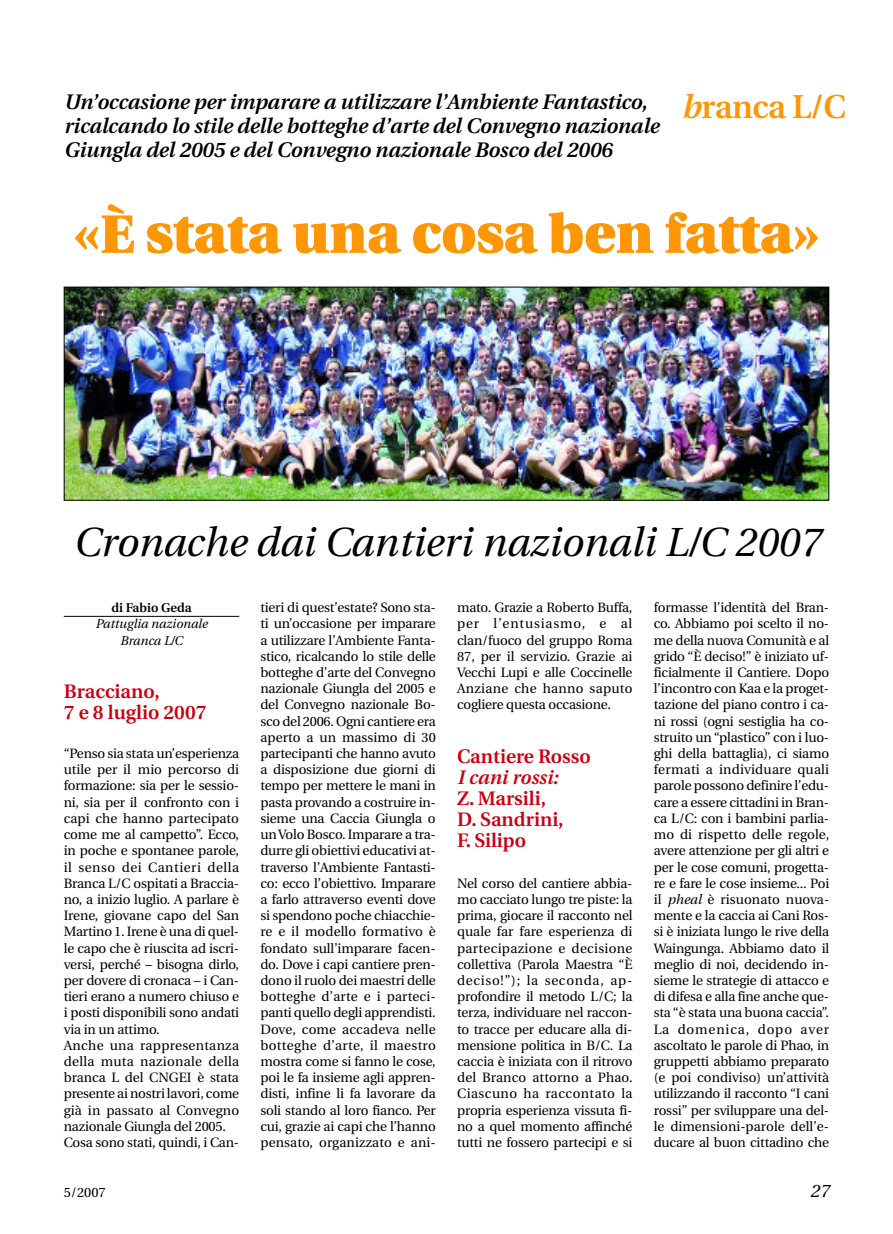
<style>
.page{position:relative;width:893px;height:1234px;background:#fff}
.page>*{position:absolute;margin:0;border:0;box-sizing:border-box;transform-origin:0 0}
.t1{font:900 54px "Utopia";letter-spacing:-.005em;color:#ff9606}
.t2{font:italic 40.5px "Utopia";color:#000}
.t3{font:italic 600 21px/24px "Utopia";letter-spacing:-.005em;color:#000}
.t4{font:600 19.5px/21px "Utopia";color:#cc000f}
.t5{font:italic 600 19.5px "Utopia";color:#cc000f}
.t6{font:italic 18px "Utopia";color:#000}
.t7{font:13.5px/16.2px "Utopia";letter-spacing:-.015em;color:#000;text-align:justify}
.t8{font:italic 12.75px/16.2px "Utopia";color:#000;text-align:center}
.t9{font:600 12.75px "Utopia";color:#000}
.s1{font-size:33px;color:#ff9606}
.s2{font-style:normal;font-size:33px;color:#ff9606}
.s3{font-style:italic}
</style>
<div class="page">
<img style="left:66px;top:289px;width:761px;height:209px">
<div style="left:64px;top:287px;width:765px;height:213px;border:1px solid #000"></div>
<hr style="left:64px;top:616px;width:175px;height:1px;background:#000">
<h3 class="t3" style="left:64px;top:92px;width:784px">Un’occasione per imparare a utilizzare l’Ambiente Fantastico, <span class="s1">b</span><span class="s2">ranca L/C </span>ricalcando lo stile delle botteghe d’arte del Convegno nazionale<br>Giungla del 2005 e del Convegno nazionale Bosco del 2006</h3>
<h1 class="t1" style="left:73px;top:212px;width:748px">«È stata una cosa ben fatta»</h1>
<h2 class="t2" style="left:73px;top:525px;width:749px">Cronache dai Cantieri nazionali L/C 2007</h2>
<p class="t9" style="left:111px;top:602px;width:82px">di Fabio Geda</p>
<p class="t8" style="left:95px;top:617px;width:114px">Pattuglia nazionale<br>Branca L/C</p>
<h3 class="t4" style="left:64px;top:682px;width:144px">Bracciano,<br>7 e 8 luglio 2007</h3>
<p class="t7" style="left:64px;top:746px;width:177px;text-align:left">“Penso sia stata un’esperienza utile per il mio percorso di formazione: sia per le sessio&shy;ni, sia per il confronto con i capi che hanno partecipato come me al campetto”. Ecco, in poche e spontanee parole, il senso dei Cantieri della<br>Branca L/C ospitati a Braccia&shy;no, a inizio luglio. A parlare è<br>Irene, giovane capo del San<br>Martino 1. Irene è una di quel&shy;le capo che è riuscita ad iscri&shy;versi, perché – bisogna dirlo, per dovere di cronaca – i Can&shy;tieri erano a numero chiuso e i posti disponibili sono andati via in un attimo.<br>Anche una rappresentanza della muta nazionale della branca L del CNGEI è stata presente ai nostri lavori, come già in passato al Convegno nazionale Giungla del 2005.<br>Cosa sono stati, quindi, i Can-</p>
<p class="t7" style="left:260px;top:600px;width:177px">tieri di quest’estate? Sono sta&shy;ti un’occasione per imparare a utilizzare l’Ambiente Fanta&shy;stico, ricalcando lo stile delle botteghe d’arte del Convegno nazionale Giungla del 2005 e del Convegno nazionale Bo&shy;sco del 2006. Ogni cantiere era aperto a un massimo di 30 partecipanti che hanno avuto a disposizione due giorni di tempo per mettere le mani in pasta provando a costruire in&shy;sieme una Caccia Giungla o un Volo Bosco. Imparare a tra&shy;durre gli obiettivi educativi at&shy;traverso l’Ambiente Fantasti&shy;co: ecco l’obiettivo. Imparare a farlo attraverso eventi dove si spendono poche chiacchie&shy;re e il modello formativo è fondato sull’imparare facen&shy;do. Dove i capi cantiere pren&shy;dono il ruolo dei maestri delle botteghe d’arte e i parteci&shy;panti quello degli apprendisti.<br>Dove, come accadeva nelle botteghe d’arte, il maestro mostra come si fanno le cose, poi le fa insieme agli appren&shy;disti, infine li fa lavorare da soli stando al loro fianco. Per cui, grazie ai capi che l’hanno pensato, organizzato e ani-</p>
<p class="t7" style="left:457px;top:600px;width:177px">mato. Grazie a Roberto Buffa, per l’entusiasmo, e al clan/fuoco del gruppo Roma 87, per il servizio. Grazie ai Vecchi Lupi e alle Coccinelle Anziane che hanno saputo cogliere questa occasione.</p>
<h3 class="t4" style="left:457px;top:747px;width:135px">Cantiere Rosso</h3>
<h3 class="t5" style="left:457px;top:769px;width:103px">I cani rossi:</h3>
<h3 class="t4" style="left:457px;top:789px;width:108px">Z. Marsili,<br>D. Sandrini,<br>F. Silipo</h3>
<p class="t7" style="left:457px;top:875px;width:177px">Nel corso del cantiere abbia&shy;mo cacciato lungo tre piste: la prima, giocare il racconto nel quale far fare esperienza di partecipazione e decisione collettiva (Parola Maestra “È deciso!”); la seconda, ap&shy;profondire il metodo L/C; la terza, individuare nel raccon&shy;to tracce per educare alla di&shy;mensione politica in B/C. La caccia è iniziata con il ritrovo del Branco attorno a Phao.<br>Ciascuno ha raccontato la propria esperienza vissuta fi&shy;no a quel momento affinché tutti ne fossero partecipi e si</p>
<p class="t7" style="left:654px;top:600px;width:177px">formasse l’identità del Bran&shy;co. Abbiamo poi scelto il no&shy;me della nuova Comunità e al grido “È deciso!” è iniziato uf&shy;ficialmente il Cantiere. Dopo l’incontro con Kaa e la proget&shy;tazione del piano contro i ca&shy;ni rossi (ogni sestiglia ha co&shy;struito un “plastico” con i luo&shy;ghi della battaglia), ci siamo fermati a individuare quali parole possono definire l’edu&shy;care a essere cittadini in Bran&shy;ca L/C: con i bambini parlia&shy;mo di rispetto delle regole, avere attenzione per gli altri e per le cose comuni, progetta&shy;re e fare le cose insieme... Poi il <span class="s3">pheal</span> è risuonato nuova&shy;mente e la caccia ai Cani Ros&shy;si è iniziata lungo le rive della Waingunga. Abbiamo dato il meglio di noi, decidendo in&shy;sieme le strategie di attacco e di difesa e alla fine anche que&shy;sta “è stata una buona caccia”.<br>La domenica, dopo aver ascoltato le parole di Phao, in gruppetti abbiamo preparato (e poi condiviso) un’attività utilizzando il racconto “I cani rossi” per sviluppare una del&shy;le dimensioni-parole dell’e&shy;ducare al buon cittadino che</p>
<p class="t7" style="left:64px;top:1185px;width:43px">5/2007</p>
<h3 class="t6" style="left:810px;top:1183px;width:21px">27</h3>
</div>
